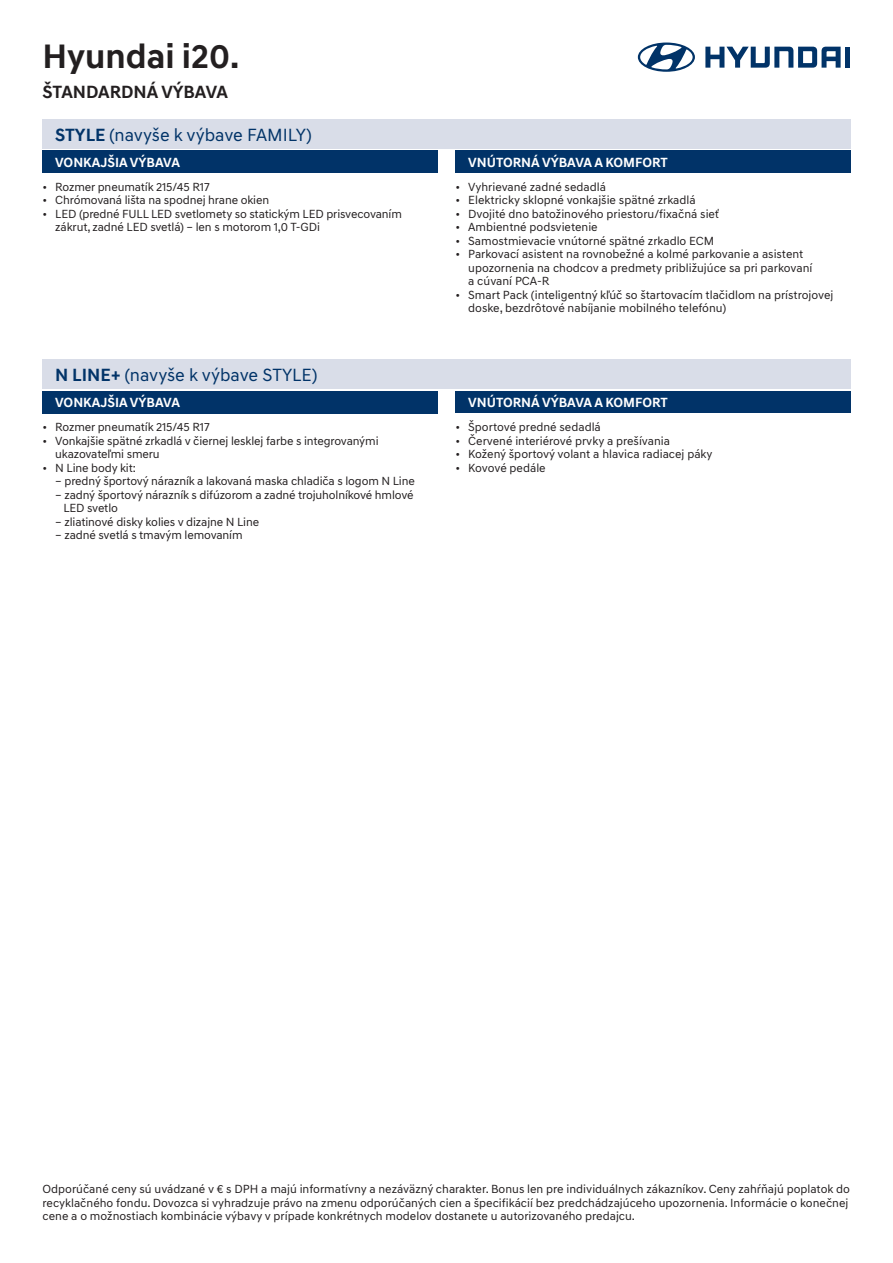
<style>
.page{position:relative;width:893px;height:1263px;background:#fff}
.page>*{position:absolute;margin:0;border:0;box-sizing:border-box;transform-origin:0 0}
.t1{font:700 34.5px "Hyundai Sans Text";color:#231f20}
.t2{font:18px "Hyundai Sans Text";color:#013368}
.t3{font:700 18px "Hyundai Sans Text";color:#231f20}
.t4{font:700 13.5px "Hyundai Sans Text";color:#fff}
.t5{font:12px/13.5px "Hyundai Sans Text";color:#231f20}
.s1{font-weight:700}
</style>
<div class="page">
<svg style="left:705px;top:47px;width:136px;height:21px"></svg>
<div style="left:845px;top:47px;width:5px;height:21px;background:#013368"></div>
<svg style="left:638px;top:43px;width:57px;height:29px"></svg>
<div style="left:43px;top:119px;width:808px;height:30px;background:#d9dde8"></div>
<div style="left:43px;top:359px;width:808px;height:30px;background:#d9dde8"></div>
<div style="left:43px;top:151px;width:395px;height:22px;background:#013368"></div>
<div style="left:43px;top:391px;width:395px;height:23px;background:#013368"></div>
<div style="left:455px;top:151px;width:396px;height:22px;background:#013368"></div>
<div style="left:455px;top:391px;width:396px;height:23px;background:#013368"></div>
<h1 class="t1" style="left:43px;top:35px;width:198px">Hyundai i20.</h1>
<h2 class="t3" style="left:43px;top:81px;width:187px">ŠTANDARDNÁ VÝBAVA</h2>
<h2 class="t2" style="left:55px;top:124px;width:258px"><span class="s1">STYLE</span> (navyše k výbave FAMILY)</h2>
<p class="t4" style="left:55px;top:154px;width:126px">VONKAJŠIA VÝBAVA</p>
<p class="t5" style="left:43px;top:180px;width:169px">• Rozmer pneumatík 215/45 R17</p>
<p class="t5" style="left:43px;top:194px;width:228px">• Chrómovaná lišta na spodnej hrane okien</p>
<p class="t5" style="left:55px;top:207px;width:348px;text-indent:-13px">• LED (predné FULL LED svetlomety so statickým LED prisvecovaním zákrut, zadné LED svetlá) – len s motorom 1,0 T-GDi</p>
<h2 class="t2" style="left:55px;top:364px;width:264px"><span class="s1">N LINE+</span> (navyše k výbave STYLE)</h2>
<p class="t4" style="left:55px;top:394px;width:126px">VONKAJŠIA VÝBAVA</p>
<p class="t5" style="left:43px;top:420px;width:169px">• Rozmer pneumatík 215/45 R17</p>
<p class="t5" style="left:55px;top:434px;width:325px;text-indent:-13px">• Vonkajšie spätné zrkadlá v čiernej lesklej farbe s integrovanými ukazovateľmi smeru</p>
<p class="t5" style="left:43px;top:461px;width:95px">• N Line body kit:</p>
<p class="t5" style="left:55px;top:474px;width:361px">– predný športový nárazník a lakovaná maska chladiča s logom N Line</p>
<p class="t5" style="left:63px;top:488px;width:352px;text-indent:-8px">– zadný športový nárazník s difúzorom a zadné trojuholníkové hmlové<br>LED svetlo</p>
<p class="t5" style="left:55px;top:515px;width:205px">– zliatinové disky kolies v dizajne N Line</p>
<p class="t5" style="left:55px;top:528px;width:189px">– zadné svetlá s tmavým lemovaním</p>
<p class="t4" style="left:468px;top:154px;width:201px">VNÚTORNÁ VÝBAVA A KOMFORT</p>
<p class="t5" style="left:455px;top:180px;width:152px">• Vyhrievané zadné sedadlá</p>
<p class="t5" style="left:455px;top:194px;width:242px">• Elektricky sklopné vonkajšie spätné zrkadlá</p>
<p class="t5" style="left:455px;top:207px;width:265px">• Dvojité dno batožinového priestoru/fixačná sieť</p>
<p class="t5" style="left:455px;top:221px;width:144px">• Ambientné podsvietenie</p>
<p class="t5" style="left:455px;top:234px;width:260px">• Samostmievacie vnútorné spätné zrkadlo ECM</p>
<p class="t5" style="left:468px;top:248px;width:346px;text-indent:-13px">• Parkovací asistent na rovnobežné a kolmé parkovanie a asistent upozornenia na chodcov a predmety približujúce sa pri parkovaní a cúvaní PCA-R</p>
<p class="t5" style="left:468px;top:288px;width:367px;text-indent:-13px">• Smart Pack (inteligentný kľúč so štartovacím tlačidlom na prístrojovej doske, bezdrôtové nabíjanie mobilného telefónu)</p>
<p class="t4" style="left:468px;top:394px;width:201px">VNÚTORNÁ VÝBAVA A KOMFORT</p>
<p class="t5" style="left:455px;top:420px;width:147px">• Športové predné sedadlá</p>
<p class="t5" style="left:455px;top:434px;width:216px">• Červené interiérové prvky a prešívania</p>
<p class="t5" style="left:455px;top:447px;width:259px">• Kožený športový volant a hlavica radiacej páky</p>
<p class="t5" style="left:455px;top:461px;width:92px">• Kovové pedále</p>
<p class="t5" style="left:43px;top:1182px;width:809px">Odporúčané ceny sú uvádzané v € s DPH a majú informatívny a nezáväzný charakter. Bonus len pre individuálnych zákazníkov. Ceny zahŕňajú poplatok do recyklačného fondu. Dovozca si vyhradzuje právo na zmenu odporúčaných cien a špecifikácií bez predchádzajúceho upozornenia. Informácie o konečnej cene a o možnostiach kombinácie výbavy v prípade konkrétnych modelov dostanete u autorizovaného predajcu.</p>
</div>
